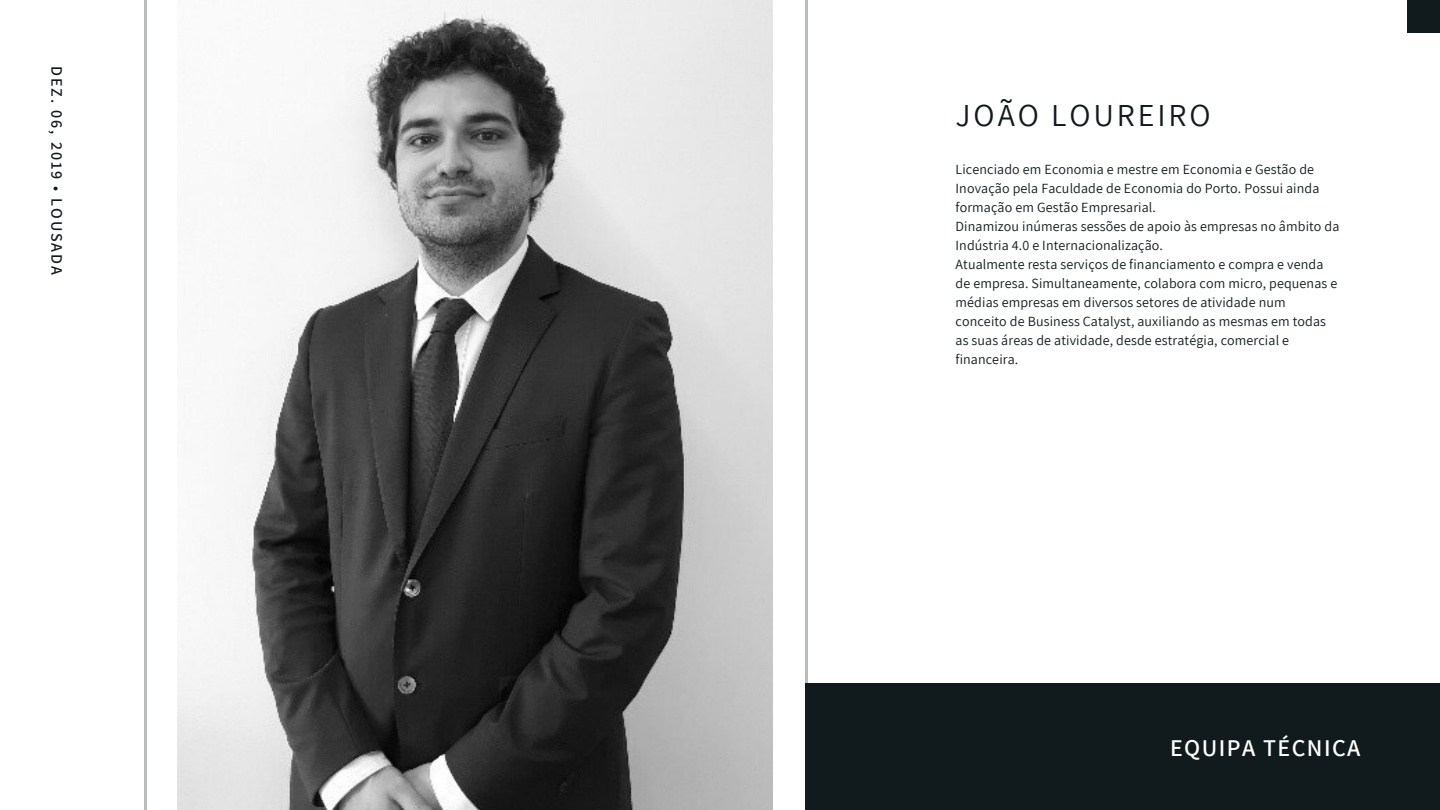
<style>
.page{position:relative;width:1440px;height:810px;background:#fff}
.page>*{position:absolute;margin:0;border:0;box-sizing:border-box;transform-origin:0 0}
.t1{font:32px "Assistant";letter-spacing:.09em;color:#111b1e}
.t2{font:600 24px "Assistant";letter-spacing:.06em;color:#fff}
.t3{font:600 16px "Assistant";letter-spacing:.12em;color:#111b1e}
.t4{font:14px/19px "Assistant";letter-spacing:.01em;color:#111b1e}
</style>
<div class="page">
<hr style="left:805px;top:0;width:2px;height:810px;background:#111b1e">
<hr style="left:145px;top:0;width:2px;height:810px;background:#111b1e">
<img style="left:177px;top:0;width:595px;height:810px">
<div style="left:805px;top:683px;width:635px;height:127px;background:#111b1e"></div>
<div style="left:1407px;top:0;width:33px;height:33px;background:#111b1e"></div>
<p class="t3" style="left:68px;top:66px;width:210px;rotate:90deg">DEZ. 06, 2019 • LOUSADA</p>
<h1 class="t1" style="left:956px;top:94px;width:256px">JOÃO LOUREIRO</h1>
<p class="t4" style="left:956px;top:159px;width:385px">Licenciado em Economia e mestre em Economia e Gestão de Inovação pela Faculdade de Economia do Porto. Possui ainda formação em Gestão Empresarial.<br>Dinamizou inúmeras sessões de apoio às empresas no âmbito da Indústria 4.0 e Internacionalização.<br>Atualmente resta serviços de financiamento e compra e venda de empresa. Simultaneamente, colabora com micro, pequenas e médias empresas em diversos setores de atividade num conceito de Business Catalyst, auxiliando as mesmas em todas as suas áreas de atividade, desde estratégia, comercial e financeira.</p>
<h2 class="t2" style="left:1170px;top:731px;width:192px">EQUIPA TÉCNICA</h2>
</div>
